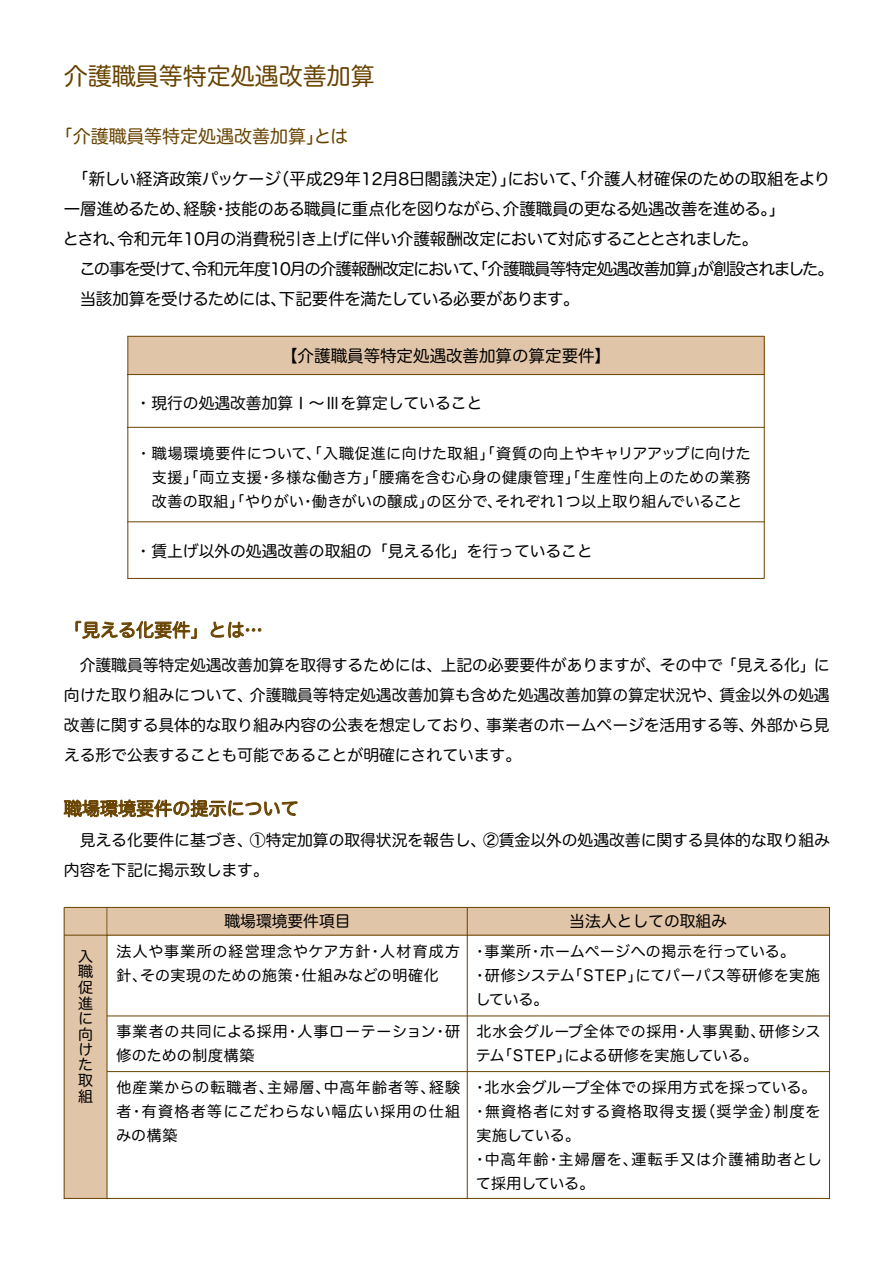
<style>
.page{position:relative;width:893px;height:1263px;background:#fff}
.page>*{position:absolute;margin:0;border:0;box-sizing:border-box;transform-origin:0 0}
.t1{font:24px "Hira Maru Pro N W4";color:#684300}
.t2{font:18px "Hira Maru Pro N W4";color:#684300}
.t3{font:16.5px/30px "Hira Maru Pro N W4";letter-spacing:-.03em;color:#000}
.t4{font:16.5px/30px "Hira Maru Pro N W4";letter-spacing:-.05em;color:#000}
.t5{font:16.5px "Hira Maru Pro N W4";color:#000}
.t6{font:15.9px/30px "Hira Maru Pro N W4";color:#000;text-align:justify}
.t7{font:15px/24px "Hira Maru Pro N W4";letter-spacing:.04em;color:#000}
</style>
<div class="page">
<div style="left:64px;top:907px;width:43px;height:290px;background:#e1c5a9"></div>
<div style="left:108px;top:908px;width:721px;height:27px;background:#e1c5a9"></div>
<div style="left:128px;top:336px;width:636px;height:39px;background:#e1c5a9"></div>
<svg style="left:75px;top:620px;width:122px;height:19px"></svg>
<svg style="left:211px;top:621px;width:50px;height:17px"></svg>
<svg style="left:64px;top:799px;width:234px;height:19px"></svg>
<hr style="left:127px;top:336px;width:637px;height:1px;background:#684300">
<hr style="left:127px;top:374px;width:637px;height:1px;background:#684300">
<hr style="left:127px;top:427px;width:637px;height:1px;background:#684300">
<hr style="left:127px;top:521px;width:637px;height:1px;background:#684300">
<hr style="left:127px;top:578px;width:637px;height:1px;background:#684300">
<hr style="left:64px;top:907px;width:765px;height:1px;background:#684300">
<hr style="left:64px;top:935px;width:765px;height:1px;background:#684300">
<hr style="left:107px;top:1015px;width:722px;height:1px;background:#684300">
<hr style="left:107px;top:1071px;width:722px;height:1px;background:#684300">
<hr style="left:64px;top:1198px;width:765px;height:1px;background:#684300">
<hr style="left:127px;top:336px;width:1px;height:242px;background:#684300">
<hr style="left:764px;top:336px;width:1px;height:242px;background:#684300">
<hr style="left:64px;top:907px;width:1px;height:292px;background:#684300">
<hr style="left:467px;top:907px;width:1px;height:292px;background:#684300">
<hr style="left:107px;top:907px;width:1px;height:292px;background:#684300">
<hr style="left:829px;top:907px;width:1px;height:292px;background:#684300">
<h1 class="t1" style="left:64px;top:55px;width:313px">介護職員等特定処遇改善加算</h1>
<p class="t2" style="left:55px;top:121px;width:295px">「介護職員等特定処遇改善加算」とは</p>
<p class="t3" style="left:63px;top:162px;width:769px">　「新しい経済政策パッケージ（平成29年12月8日閣議決定）」において、「介護人材確保のための取組をより一層進めるため、経験・技能のある職員に重点化を図りながら、介護職員の更なる処遇改善を進める。」<br>とされ、令和元年10月の消費税引き上げに伴い介護報酬改定において対応することとされました。</p>
<p class="t4" style="left:64px;top:252px;width:772px;text-indent:16px">この事を受けて、令和元年度10月の介護報酬改定において、「介護職員等特定処遇改善加算」が創設されました。　当該加算を受けるためには、下記要件を満たしている必要があります。</p>
<p class="t5" style="left:281px;top:342px;width:332px">【介護職員等特定処遇改善加算の算定要件】</p>
<p class="t6" style="left:136px;top:387px;width:348px">・現行の処遇改善加算Ⅰ～Ⅲを算定していること</p>
<p class="t7" style="left:152px;top:440px;width:601px;text-align:justify;text-indent:-16px">・職場環境要件について、「入職促進に向けた取組」「資質の向上やキャリアアップに向けた支援」「両立支援・多様な働き方」「腰痛を含む心身の健康管理」「生産性向上のための業務改善の取組」「やりがい・働きがいの醸成」の区分で、それぞれ1つ以上取り組んでいること</p>
<p class="t6" style="left:136px;top:535px;width:459px">・賃上げ以外の処遇改善の取組の「見える化」を行っていること</p>
<p class="t2" style="left:64px;top:614px;width:200px">「見える化要件」とは…</p>
<p class="t6" style="left:64px;top:649px;width:767px;text-indent:16px">介護職員等特定処遇改善加算を取得するためには、上記の必要要件がありますが、その中で「見える化」に向けた取り組みについて、介護職員等特定処遇改善加算も含めた処遇改善加算の算定状況や、賃金以外の処遇改善に関する具体的な取り組み内容の公表を想定しており、事業者のホームページを活用する等、外部から見える形で公表することも可能であることが明確にされています。</p>
<p class="t2" style="left:64px;top:793px;width:236px">職場環境要件の提示について</p>
<p class="t6" style="left:64px;top:824px;width:767px;text-indent:16px">見える化要件に基づき、①特定加算の取得状況を報告し、②賃金以外の処遇改善に関する具体的な取り組み内容を下記に掲示致します。</p>
<p class="t7" style="left:78px;top:947px;width:16px;line-height:15.6px;text-align:justify">入職促進に向けた取組</p>
<p class="t6" style="left:224px;top:905px;width:128px">職場環境要件項目</p>
<p class="t6" style="left:569px;top:905px;width:159px">当法人としての取組み</p>
<p class="t7" style="left:116px;top:938px;width:345px">法人や事業所の経営理念やケア方針・人材育成方針、その実現のための施策・仕組みなどの明確化</p>
<p class="t7" style="left:473px;top:938px;width:349px">・事業所・ホームページへの掲示を行っている。<br>・研修システム「STEP」にてパーパス等研修を実施している。</p>
<p class="t7" style="left:116px;top:1019px;width:345px">事業者の共同による採用・人事ローテーション・研修のための制度構築</p>
<p class="t7" style="left:476px;top:1019px;width:346px">北水会グループ全体での採用・人事異動、研修システム「STEP」による研修を実施している。</p>
<p class="t7" style="left:116px;top:1074px;width:346px;text-align:justify">他産業からの転職者、主婦層、中高年齢者等、経験者・有資格者等にこだわらない幅広い採用の仕組みの構築</p>
<p class="t7" style="left:473px;top:1074px;width:351px">・北水会グループ全体での採用方式を採っている。・無資格者に対する資格取得支援（奨学金）制度を実施している。<br>・中高年齢・主婦層を、運転手又は介護補助者として採用している。</p>
</div>
